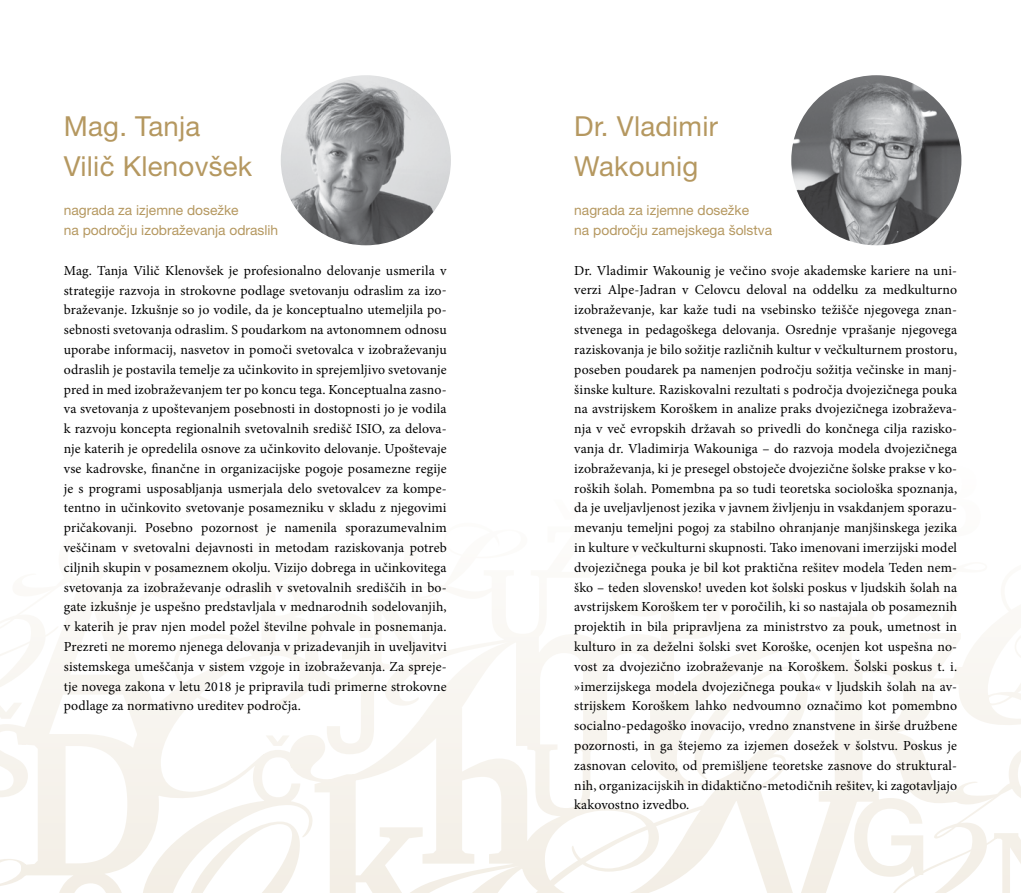
<style>
.page{position:relative;width:1021px;height:893px;background:#fff}
.page>*{position:absolute;margin:0;border:0;box-sizing:border-box;transform-origin:0 0}
.t1{font:27.6px/39.6px "Hel Neue Slo Roman";letter-spacing:.01em;color:#b59860}
.t2{font:13.8px/19.8px "Minion Pro";letter-spacing:.01em;color:#000;text-align:justify}
.t3{font:13.8px/19.8px "Hel Neue Slo Roman";color:#b59860}
</style>
<div class="page">
<svg style="left:0;top:624px;width:1020px;height:269px"></svg>
<img style="left:281px;top:75px;width:170px;height:170px;border-radius:85px">
<img style="left:791px;top:75px;width:170px;height:170px;border-radius:85px">
<h1 class="t1" style="left:64px;top:106px;width:190px">Mag. Tanja<br>Vilič Klenovšek</h1>
<p class="t3" style="left:64px;top:200px;width:216px">nagrada za izjemne dosežke<br>na področju izobraževanja odraslih</p>
<p class="t2" style="left:64px;top:260px;width:384px">Mag. Tanja Vilič Klenovšek je profesionalno delovanje usmerila v strategije razvoja in strokovne podlage svetovanju odraslim za izo&shy;braževanje. Izkušnje so jo vodile, da je konceptualno utemeljila po&shy;sebnosti svetovanja odraslim. S poudarkom na avtonomnem odnosu uporabe informacij, nasvetov in pomoči svetovalca v izobraževanju odraslih je postavila temelje za učinkovito in sprejemljivo svetovanje pred in med izobraževanjem ter po koncu tega. Konceptualna zasno&shy;va svetovanja z upoštevanjem posebnosti in dostopnosti jo je vodila k razvoju koncepta regionalnih svetovalnih središč ISIO, za delova&shy;nje katerih je opredelila osnove za učinkovito delovanje. Upoštevaje vse kadrovske, finančne in organizacijske pogoje posamezne regije je s programi usposabljanja usmerjala delo svetovalcev za kompe&shy;tentno in učinkovito svetovanje posamezniku v skladu z njegovimi pričakovanji. Posebno pozornost je namenila sporazumevalnim veščinam v svetovalni dejavnosti in metodam raziskovanja potreb ciljnih skupin v posameznem okolju. Vizijo dobrega in učinkovitega svetovanja za izobraževanje odraslih v svetovalnih središčih in bo&shy;gate izkušnje je uspešno predstavljala v mednarodnih sodelovanjih, v katerih je prav njen model požel številne pohvale in posnemanja.<br>Prezreti ne moremo njenega delovanja v prizadevanjih in uveljavitvi sistemskega umeščanja v sistem vzgoje in izobraževanja. Za spreje&shy;tje novega zakona v letu 2018 je pripravila tudi primerne strokovne podlage za normativno ureditev področja.</p>
<h1 class="t1" style="left:574px;top:106px;width:145px">Dr. Vladimir<br>Wakounig</h1>
<p class="t3" style="left:574px;top:200px;width:199px">nagrada za izjemne dosežke<br>na področju zamejskega šolstva</p>
<p class="t2" style="left:574px;top:260px;width:384px">Dr. Vladimir Wakounig je večino svoje akademske kariere na uni&shy;verzi Alpe-Jadran v Celovcu deloval na oddelku za medkulturno izobraževanje, kar kaže tudi na vsebinsko težišče njegovega znan&shy;stvenega in pedagoškega delovanja. Osrednje vprašanje njegovega raziskovanja je bilo sožitje različnih kultur v večkulturnem prostoru, poseben poudarek pa namenjen področju sožitja večinske in manj&shy;šinske kulture. Raziskovalni rezultati s področja dvojezičnega pouka na avstrijskem Koroškem in analize praks dvojezičnega izobraževa&shy;nja v več evropskih državah so privedli do končnega cilja razisko&shy;vanja dr. Vladimirja Wakouniga – do razvoja modela dvojezičnega izobraževanja, ki je presegel obstoječe dvojezične šolske prakse v ko&shy;roških šolah. Pomembna pa so tudi teoretska sociološka spoznanja, da je uveljavljenost jezika v javnem življenju in vsakdanjem sporazu&shy;mevanju temeljni pogoj za stabilno ohranjanje manjšinskega jezika in kulture v večkulturni skupnosti. Tako imenovani imerzijski model dvojezičnega pouka je bil kot praktična rešitev modela Teden nem&shy;ško – teden slovensko! uveden kot šolski poskus v ljudskih šolah na avstrijskem Koroškem ter v poročilih, ki so nastajala ob posameznih projektih in bila pripravljena za ministrstvo za pouk, umetnost in kulturo in za deželni šolski svet Koroške, ocenjen kot uspešna no&shy;vost za dvojezično izobraževanje na Koroškem. Šolski poskus t. i. »imerzijskega modela dvojezičnega pouka« v ljudskih šolah na av&shy;strijskem Koroškem lahko nedvoumno označimo kot pomembno socialno-pedagoško inovacijo, vredno znanstvene in širše družbene pozornosti, in ga štejemo za izjemen dosežek v šolstvu. Poskus je zasnovan celovito, od premišljene teoretske zasnove do struktural&shy;nih, organizacijskih in didaktično-metodičnih rešitev, ki zagotavljajo kakovostno izvedbo.</p>
</div>
